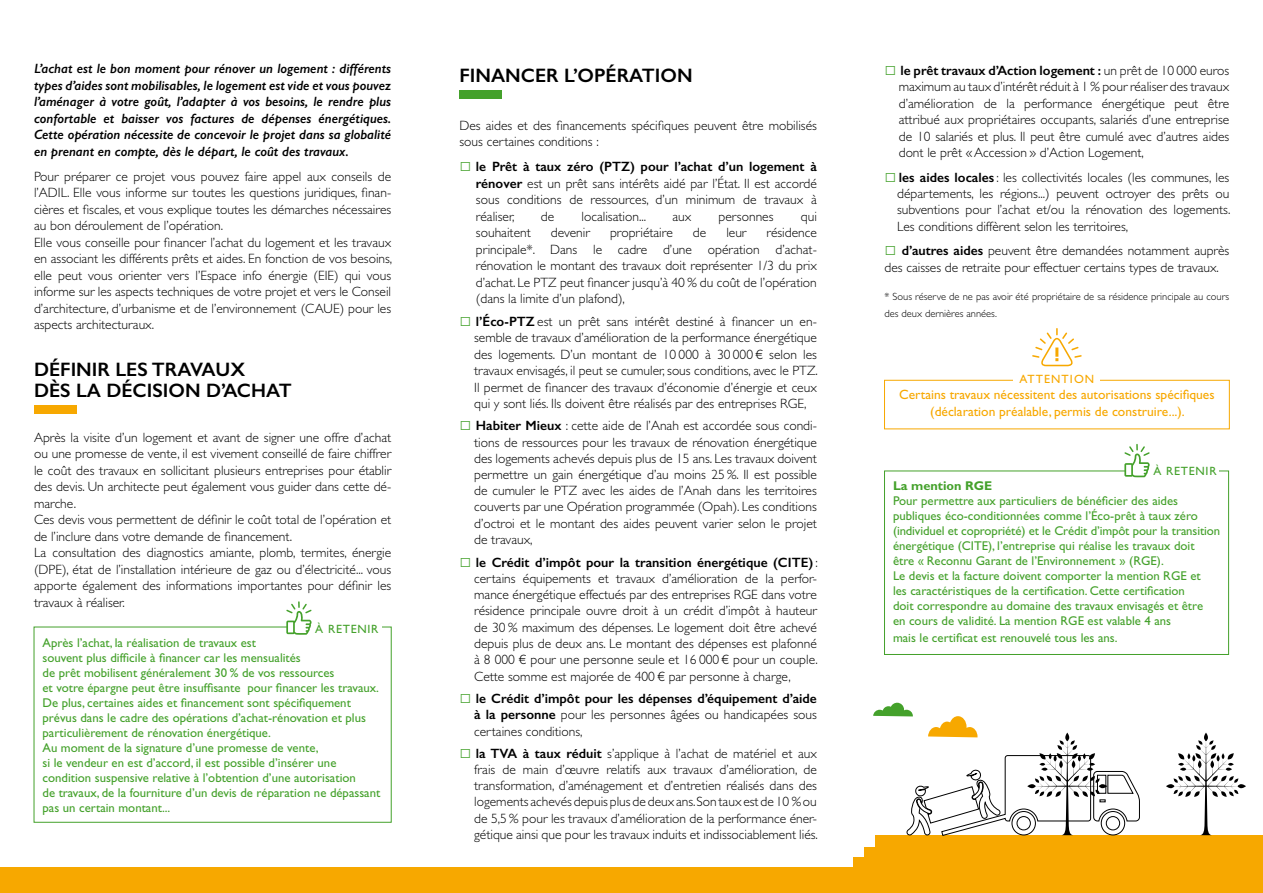
<style>
.page{position:relative;width:1263px;height:893px;background:#fff}
.page>*{position:absolute;margin:0;border:0;box-sizing:border-box;transform-origin:0 0}
.t1{font:600 19.5px/21.6px "Gill Sans";color:#000}
.t2{font:300 13.5px/16.5px "Gill Sans";color:#000;text-align:justify}
.t3{font:italic 600 13.5px/16.5px "Gill Sans";color:#000;text-align:justify}
.t4{font:600 13.5px/16.2px "Gill Sans";color:#000;text-align:justify}
.t5{font:13.5px/16.5px "Gill Sans";color:#f7a800;text-align:center}
.t6{font:12.75px/15px "Gill Sans";color:#44a12b}
.t7{font:700 12.75px "Gill Sans";color:#44a12b}
.t8{font:12px "Gill Sans";letter-spacing:.06em;color:#44a12b}
.t9{font:12px "Gill Sans";letter-spacing:.09em;color:#f7a800}
.t10{font:300 10.5px/16.5px "Gill Sans";color:#000}
.s1{font-weight:600}
.s2{font-weight:300}
</style>
<div class="page">
<div style="left:884px;top:471px;width:345px;height:184px;border:1px solid #44a12b"></div>
<div style="left:1146px;top:467px;width:73px;height:9px;background:#fff"></div>
<div style="left:34px;top:627px;width:358px;height:196px;border:1px solid #44a12b"></div>
<div style="left:309px;top:623px;width:73px;height:9px;background:#fff"></div>
<div style="left:853px;top:835px;width:410px;height:46px;background:#f7a800"></div>
<div style="left:0;top:867px;width:1263px;height:26px;background:#f7a800"></div>
<div style="left:34px;top:405px;width:43px;height:8px;background:#f7a800"></div>
<svg style="left:285px;top:602px;width:27px;height:33px"></svg>
<div style="left:459px;top:90px;width:43px;height:8px;background:#44a12b"></div>
<svg style="left:1166px;top:733px;width:80px;height:102px"></svg>
<svg style="left:873px;top:703px;width:267px;height:133px"></svg>
<div style="left:850px;top:834px;width:14px;height:23px;background:#fff"></div>
<div style="left:860px;top:824px;width:15px;height:23px;background:#fff"></div>
<div style="left:884px;top:380px;width:346px;height:49px;border:1px solid #f7a800"></div>
<div style="left:1013px;top:375px;width:87px;height:9px;background:#fff"></div>
<svg style="left:1032px;top:328px;width:50px;height:38px"></svg>
<svg style="left:1123px;top:445px;width:27px;height:32px"></svg>
<p class="t3" style="left:34px;top:60px;width:359px">L’achat est le bon moment pour rénover un logement : différents types d’aides sont mobilisables, le logement est vide et vous pouvez l’aménager à votre goût, l’adapter à vos besoins, le rendre plus confortable et baisser vos factures de dépenses énergétiques.<br>Cette opération nécessite de concevoir le projet dans sa globalité en prenant en compte, dès le départ, le coût des travaux.</p>
<p class="t2" style="left:34px;top:168px;width:360px;text-align:left">Pour préparer ce projet vous pouvez faire appel aux conseils de l’ADIL. Elle vous informe sur toutes les questions juridiques, finan&shy;cières et fiscales, et vous explique toutes les démarches nécessaires au bon déroulement de l’opération.<br>Elle vous conseille pour financer l’achat du logement et les travaux en associant les différents prêts et aides. En fonction de vos besoins, elle peut vous orienter vers l’Espace info énergie (EIE) qui vous informe sur les aspects techniques de votre projet et vers le Conseil d’architecture, d’urbanisme et de l’environnement (CAUE) pour les aspects architecturaux.</p>
<h1 class="t1" style="left:34px;top:358px;width:259px">DÉFINIR LES TRAVAUX<br>DÈS LA DÉCISION D’ACHAT</h1>
<p class="t2" style="left:34px;top:429px;width:359px;text-align:left">Après la visite d’un logement et avant de signer une offre d’achat ou une promesse de vente, il est vivement conseillé de faire chiffrer le coût des travaux en sollicitant plusieurs entreprises pour établir des devis. Un architecte peut également vous guider dans cette dé&shy;marche.<br>Ces devis vous permettent de définir le coût total de l’opération et de l’inclure dans votre demande de financement.<br>La consultation des diagnostics amiante, plomb, termites, énergie (DPE), état de l’installation intérieure de gaz ou d’électricité... vous apporte également des informations importantes pour définir les travaux à réaliser.</p>
<p class="t8" style="left:315px;top:622px;width:65px">À RETENIR</p>
<p class="t6" style="left:43px;top:636px;width:339px">Après l’achat, la réalisation de travaux est<br>souvent plus difficile à financer car les mensualités<br>de prêt mobilisent généralement 30 % de vos ressources<br>et votre épargne peut être insuffisante pour financer les travaux.<br>De plus, certaines aides et financement sont spécifiquement prévus dans le cadre des opérations d’achat-rénovation et plus particulièrement de rénovation énergétique.<br>Au moment de la signature d’une promesse de vente,<br>si le vendeur en est d’accord, il est possible d’insérer une condition suspensive relative à l’obtention d’une autorisation<br>de travaux, de la fourniture d’un devis de réparation ne dépassant pas un certain montant...</p>
<h1 class="t1" style="left:459px;top:64px;width:235px">FINANCER L’OPÉRATION</h1>
<p class="t2" style="left:459px;top:117px;width:359px">Des aides et des financements spécifiques peuvent être mobilisés sous certaines conditions :</p>
<p class="t2" style="left:476px;top:159px;width:342px"><span class="s1">le Prêt à taux zéro (PTZ) pour l’achat d’un logement à rénover</span> est un prêt sans intérêts aidé par l’État. Il est accordé sous conditions de ressources, d’un minimum de travaux à réaliser,</p>
<p class="t2" style="left:541px;top:208px;width:15px">de</p>
<p class="t2" style="left:582px;top:208px;width:66px">localisation...</p>
<p class="t2" style="left:672px;top:208px;width:20px">aux</p>
<p class="t2" style="left:718px;top:208px;width:56px">personnes</p>
<p class="t2" style="left:801px;top:208px;width:18px">qui</p>
<p class="t2" style="left:476px;top:225px;width:342px;text-indent:291px">résidence principale*. Dans le cadre d’une opération d’achat&shy;rénovation le montant des travaux doit représenter 1/3 du prix d’achat. Le PTZ peut financer jusqu’à 40 % du coût de l’opération (dans la limite d’un plafond),</p>
<p class="t2" style="left:474px;top:313px;width:345px"><span class="s1">l’Éco-PTZ</span> est un prêt sans intérêt destiné à financer un en&shy;semble de travaux d’amélioration de la performance énergétique des logements. D’un montant de 10 000 à 30 000 € selon les travaux envisagés, il peut se cumuler, sous conditions, avec le PTZ.<br>Il permet de financer des travaux d’économie d’énergie et ceux qui y sont liés. Ils doivent être réalisés par des entreprises RGE,</p>
<p class="t2" style="left:474px;top:418px;width:344px"><span class="s1">Habiter Mieux</span> : cette aide de l’Anah est accordée sous condi&shy;tions de ressources pour les travaux de rénovation énergétique des logements achevés depuis plus de 15 ans. Les travaux doivent permettre un gain énergétique d’au moins 25 %. Il est possible de cumuler le PTZ avec les aides de l’Anah dans les territoires couverts par une Opération programmée (Opah). Les conditions d’octroi et le montant des aides peuvent varier selon le projet de travaux,</p>
<p class="t2" style="left:474px;top:554px;width:345px"><span class="s1">le Crédit d’impôt pour la transition énergétique (CITE)</span> : certains équipements et travaux d’amélioration de la perfor&shy;mance énergétique effectués par des entreprises RGE dans votre résidence principale ouvre droit à un crédit d’impôt à hauteur de 30 % maximum des dépenses. Le logement doit être achevé depuis plus de deux ans. Le montant des dépenses est plafonné à 8 000 € pour une personne seule et 16 000 € pour un couple.<br>Cette somme est majorée de 400 € par personne à charge,</p>
<p class="t4" style="left:474px;top:690px;width:344px">le Crédit d’impôt pour les dépenses d’équipement d’aide à la personne <span class="s2">pour les personnes âgées ou handicapées sous certaines conditions,</span></p>
<p class="t2" style="left:474px;top:745px;width:345px"><span class="s1">la TVA à taux réduit</span> s’applique à l’achat de matériel et aux frais de main d’œuvre relatifs aux travaux d’amélioration, de transformation, d’aménagement et d’entretien réalisés dans des logements achevés depuis plus de deux ans.Son taux est de 10 % ou de 5,5 % pour les travaux d’amélioration de la performance éner&shy;gétique ainsi que pour les travaux induits et indissociablement liés.</p>
<p class="t2" style="left:476px;top:225px;width:56px">souhaitent</p>
<p class="t2" style="left:551px;top:225px;width:41px">devenir</p>
<p class="t2" style="left:610px;top:225px;width:64px">propriétaire</p>
<p class="t2" style="left:693px;top:225px;width:15px">de</p>
<p class="t2" style="left:726px;top:225px;width:22px">leur</p>
<p class="t2" style="left:899px;top:62px;width:332px"><span class="s1">le prêt travaux d’Action logement :</span> un prêt de 10 000 euros maximum au taux d’intérêt réduit à 1 % pour réaliser des travaux d’amélioration de la performance énergétique peut être attribué aux propriétaires occupants, salariés d’une entreprise de 10 salariés et plus. Il peut être cumulé avec d’autres aides dont le prêt «Accession » d’Action Logement,</p>
<p class="t2" style="left:897px;top:169px;width:335px"><span class="s1">les aides locales</span> : les collectivités locales (les communes, les départements, les régions...) peuvent octroyer des prêts ou subventions pour l’achat et/ou la rénovation des logements.<br>Les conditions diffèrent selon les territoires,</p>
<p class="t2" style="left:884px;top:243px;width:346px;text-indent:17px"><span class="s1">d’autres aides</span> peuvent être demandées notamment auprès des caisses de retraite pour effectuer certains types de travaux.</p>
<p class="t10" style="left:884px;top:289px;width:346px">* Sous réserve de ne pas avoir été propriétaire de sa résidence principale au cours des deux dernières années.</p>
<p class="t9" style="left:1019px;top:372px;width:76px">ATTENTION</p>
<p class="t5" style="left:899px;top:387px;width:317px">Certains travaux nécessitent des autorisations spécifiques (déclaration préalable, permis de construire...).</p>
<p class="t8" style="left:1153px;top:464px;width:65px">À RETENIR</p>
<p class="t7" style="left:893px;top:478px;width:101px">La mention RGE</p>
<p class="t6" style="left:893px;top:493px;width:329px">Pour permettre aux particuliers de bénéficier des aides publiques éco-conditionnées comme l’Éco-prêt à taux zéro (individuel et copropriété) et le Crédit d’impôt pour la transition énergétique (CITE), l’entreprise qui réalise les travaux doit<br>être « Reconnu Garant de l’Environnement » (RGE).<br>Le devis et la facture doivent comporter la mention RGE et<br>les caractéristiques de la certification. Cette certification<br>doit correspondre au domaine des travaux envisagés et être<br>en cours de validité. La mention RGE est valable 4 ans</p>
<p class="t6" style="left:893px;top:630px;width:226px">mais le certificat est renouvelé tous les ans.</p>
</div>
